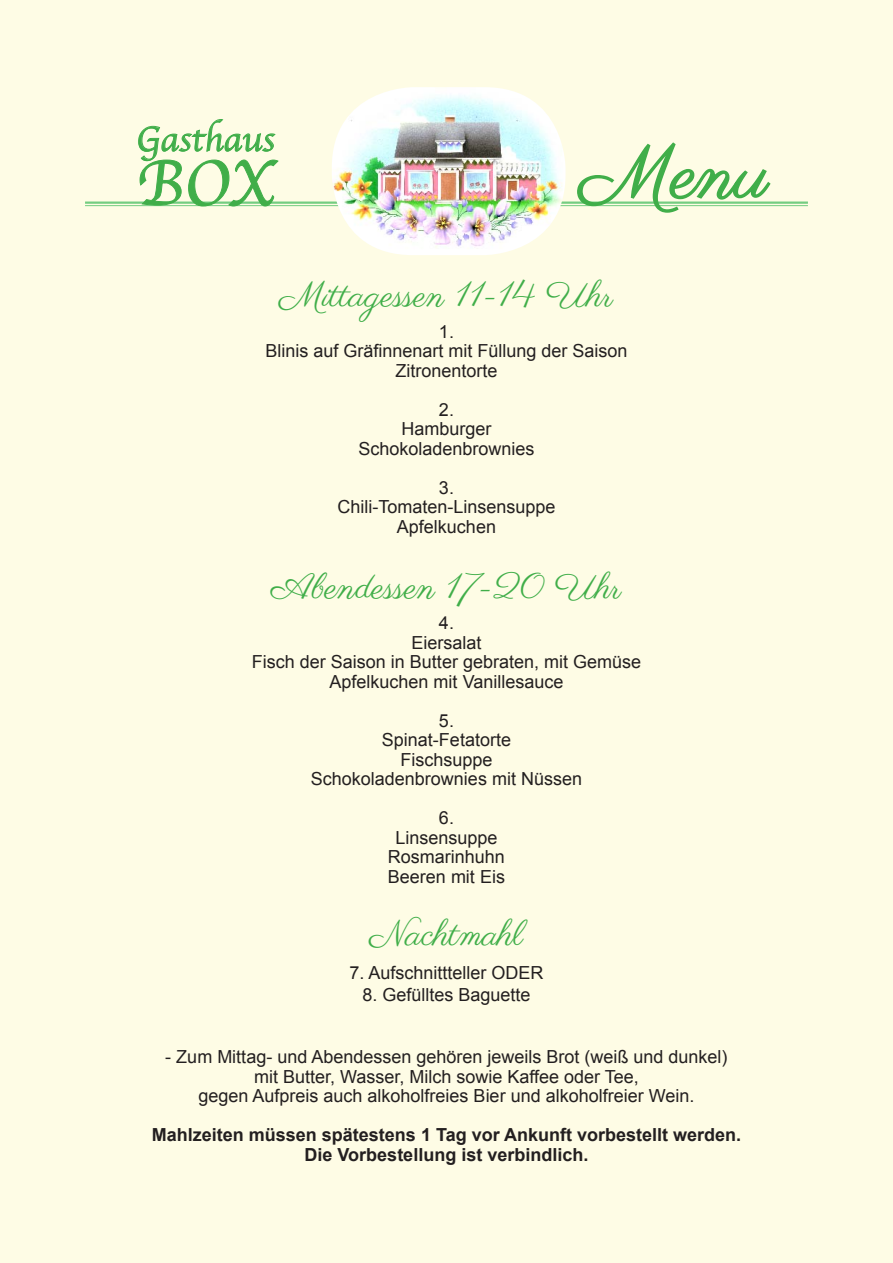
<style>
.page{position:relative;width:893px;height:1263px;background:#fefce5}
.page>*{position:absolute;margin:0;border:0;box-sizing:border-box;transform-origin:0 0}
.t1{font:75px "Parisienne";color:#40ae49}
.t2{font:66px "Apple Chancery";color:#40ae49}
.t3{font:36px "Parisienne";color:#40ae49}
.t4{font:36px "Apple Chancery";color:#40ae49}
.t5{font:18px/19.5px "Arial";color:#231f20;text-align:center}
.t6{font:700 18px/19.5px "Arial";color:#231f20;text-align:center}
</style>
<div class="page">
<hr style="left:85px;top:201px;width:723px;height:3px;background:#74cd81">
<hr style="left:85px;top:205px;width:723px;height:1px;background:#74cd81">
<img style="left:332px;top:87px;width:234px;height:168px">
<svg style="left:576px;top:142px;width:196px;height:71px"></svg>
<svg style="left:138px;top:119px;width:141px;height:88px"></svg>
<h3 class="t4" style="left:136px;top:110px;width:140px">Gasthaus</h3>
<h2 class="t2" style="left:136px;top:131px;width:140px">BOX</h2>
<h1 class="t1" style="left:581px;top:128px;width:189px">Menu</h1>
<h3 class="t3" style="left:280px;top:273px;width:335px">Mittagessen 11-14 Uhr</h3>
<p class="t5" style="left:265px;top:322px;width:364px">1.<br>Blinis auf Gräfinnenart mit Füllung der Saison<br>Zitronentorte</p>
<p class="t5" style="left:358px;top:400px;width:178px">2.<br>Hamburger<br>Schokoladenbrownies</p>
<p class="t5" style="left:337px;top:478px;width:220px">3.<br>Chili-Tomaten-Linsensuppe<br>Apfelkuchen</p>
<h3 class="t3" style="left:271px;top:565px;width:352px">Abendessen 17-20 Uhr</h3>
<p class="t5" style="left:252px;top:613px;width:391px">4.<br>Eiersalat<br>Fisch der Saison in Butter gebraten, mit Gemüse<br>Apfelkuchen mit Vanillesauce</p>
<p class="t5" style="left:311px;top:711px;width:273px">5.<br>Spinat-Fetatorte<br>Fischsuppe<br>Schokoladenbrownies mit Nüssen</p>
<p class="t5" style="left:388px;top:808px;width:119px">6.<br>Linsensuppe<br>Rosmarinhuhn<br>Beeren mit Eis</p>
<h3 class="t3" style="left:370px;top:912px;width:155px">Nachtmahl</h3>
<p class="t5" style="left:349px;top:963px;width:196px">7. Aufschnittteller ODER</p>
<p class="t5" style="left:362px;top:985px;width:170px">8. Gefülltes Baguette</p>
<p class="t5" style="left:165px;top:1047px;width:564px">- Zum Mittag- und Abendessen gehören jeweils Brot (weiß und dunkel) mit Butter, Wasser, Milch sowie Kaffee oder Tee,<br>gegen Aufpreis auch alkoholfreies Bier und alkoholfreier Wein.</p>
<p class="t6" style="left:152px;top:1126px;width:591px">Mahlzeiten müssen spätestens 1 Tag vor Ankunft vorbestellt werden.<br>Die Vorbestellung ist verbindlich.</p>
</div>
